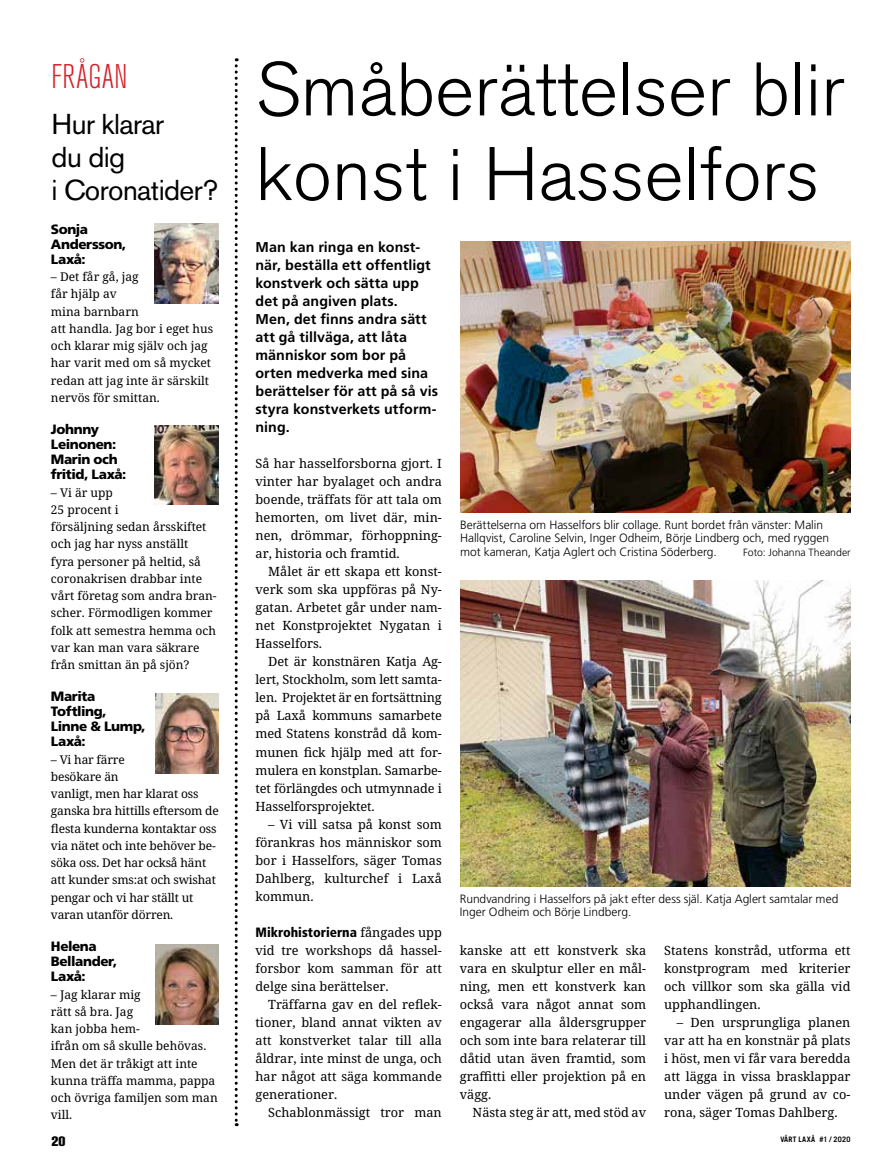
<style>
.page{position:relative;width:893px;height:1170px;background:#fff}
.page>*{position:absolute;margin:0;border:0;box-sizing:border-box;transform-origin:0 0}
.t1{font:300 75px/84.6px "Akzidenz Grotesk BE";color:#000}
.t2{font:300 condensed 33.9px "Akzidenz Grotesk BE";letter-spacing:.015em;color:#d2232a}
.t3{font:28.5px/33px "Akzidenz Grotesk BE";letter-spacing:-.02em;color:#000}
.t4{font:700 14.25px/18px "Frutiger";letter-spacing:.005em;color:#000}
.t5{font:900 13.5px/15px "Frutiger";letter-spacing:-.03em;color:#000}
.t6{font:900 condensed 13.5px "Frutiger";color:#000}
.t7{font:800 13.5px "Akzidenz Grotesk BE";color:#000}
.t8{font:12.75px/18px "Noto Serif";color:#000;text-align:justify}
.t9{font:12px/17.2px "Noto Serif";color:#000}
.t10{font:300 12px/13.5px "Frutiger";color:#000}
.t11{font:300 10.5px "Frutiger";color:#000}
.t12{font:700 7.5px "Trade Gothic";letter-spacing:.04em;color:#000}
.s1{font-family:"Noto Serif";font-weight:400;font-stretch:normal;font-size:12.75px}
</style>
<div class="page">
<img style="left:460px;top:241px;width:391px;height:271px">
<img style="left:460px;top:580px;width:390px;height:306px">
<img style="left:155px;top:693px;width:64px;height:80px">
<img style="left:154px;top:425px;width:64px;height:79px">
<img style="left:155px;top:223px;width:64px;height:80px">
<img style="left:155px;top:944px;width:64px;height:80px">
<svg style="left:235px;top:58px;width:3px;height:1067px"></svg>
<h2 class="t2" style="left:52px;top:58px;width:77px">FRÅGAN</h2>
<h3 class="t3" style="left:52px;top:107px;width:168px">Hur klarar<br>du dig<br>i Coronatider?</h3>
<p class="t5" style="left:51px;top:221px;width:77px">Sonja<br>Andersson,<br>Laxå:</p>
<p class="t9" style="left:51px;top:268px;width:164px">– Det får gå, jag<br>får hjälp av<br>mina barnbarn<br>att handla. Jag bor i eget hus och klarar mig själv och jag har varit med om så mycket redan att jag inte är särskilt nervös för smittan.</p>
<p class="t5" style="left:51px;top:422px;width:77px">Johnny<br>Leinonen:<br>Marin och fritid, Laxå:</p>
<p class="t9" style="left:51px;top:483px;width:167px">– Vi är upp<br>25 procent i<br>försäljning sedan årsskiftet och jag har nyss anställt<br>fyra personer på heltid, så coronakrisen drabbar inte vårt företag som andra bran&shy;scher. Förmodligen kommer folk att semestra hemma och var kan man vara säkrare från smittan än på sjön?</p>
<p class="t5" style="left:51px;top:689px;width:96px">Marita<br>Toftling,<br>Linne &amp; Lump,<br>Laxå:</p>
<p class="t9" style="left:51px;top:750px;width:169px">– Vi har färre<br>besökare än<br>vanligt, men har klarat oss ganska bra hittills eftersom de flesta kunderna kontaktar oss via nätet och inte behöver be&shy;söka oss. Det har också hänt att kunder sms:at och swishat pengar och vi har ställt ut varan utanför dörren.</p>
<p class="t5" style="left:51px;top:938px;width:68px">Helena<br>Bellander,<br>Laxå:</p>
<p class="t9" style="left:51px;top:985px;width:168px">– Jag klarar mig<br>rätt så bra. Jag<br>kan jobba hem-<br>ifrån om så skulle behövas.<br>Men det är tråkigt att inte kunna träffa mamma, pappa och övriga familjen som man vill.</p>
<p class="t7" style="left:51px;top:1133px;width:16px">20</p>
<h1 class="t1" style="left:255px;top:49px;width:591px">Småberättelser blir konst i Hasselfors</h1>
<p class="t4" style="left:255px;top:238px;width:184px">Man kan ringa en konst&shy;när, beställa ett offentligt konstverk och sätta upp det på angiven plats.<br>Men, det finns andra sätt att gå tillväga, att låta människor som bor på orten medverka med sina berättelser för att på så vis styra konstverkets utform&shy;ning.</p>
<p class="t8" style="left:255px;top:454px;width:188px">Så har hasselforsborna gjort. I vinter har byalaget och andra boende, träffats för att tala om hemorten, om livet där, min&shy;nen, drömmar, förhoppning&shy;ar, historia och framtid.</p>
<p class="t8" style="left:255px;top:562px;width:188px;text-indent:13px">Målet är ett skapa ett konst&shy;verk som ska uppföras på Ny&shy;gatan. Arbetet går under nam&shy;net Konstprojektet Nygatan i Hasselfors.</p>
<p class="t8" style="left:255px;top:652px;width:188px;text-indent:13px">Det är konstnären Katja Ag&shy;lert, Stockholm, som lett samta&shy;len. Projektet är en fortsättning på Laxå kommuns samarbete med Statens konstråd då kom&shy;munen fick hjälp med att for&shy;mulera en konstplan. Samarbe&shy;tet förlängdes och utmynnade i Hasselforsprojektet.</p>
<p class="t8" style="left:255px;top:814px;width:188px;text-indent:13px">– Vi vill satsa på konst som förankras hos människor som bor i Hasselfors, säger Tomas Dahlberg, kulturchef i Laxå kommun.</p>
<p class="t6" style="left:255px;top:923px;width:188px">Mikrohistorierna <span class="s1">fångades upp</span></p>
<p class="t8" style="left:255px;top:940px;width:188px">vid tre workshops då hassel&shy;forsbor kom samman för att delge sina berättelser.</p>
<p class="t8" style="left:255px;top:994px;width:188px;text-indent:13px">Träffarna gav en del reflek&shy;tioner, bland annat vikten av att konstverket talar till alla åldrar, inte minst de unga, och har något att säga kommande generationer.</p>
<p class="t8" style="left:268px;top:1102px;width:175px">Schablonmässigt tror man</p>
<p class="t10" style="left:460px;top:517px;width:371px">Berättelserna om Hasselfors blir collage. Runt bordet från vänster: Malin<br>Hallqvist, Caroline Selvin, Inger Odheim, Börje Lindberg och, med ryggen mot kameran, Katja Aglert och Cristina Söderberg.</p>
<p class="t11" style="left:743px;top:546px;width:109px">Foto: Johanna Theander</p>
<p class="t10" style="left:460px;top:891px;width:380px">Rundvandring i Hasselfors på jakt efter dess själ. Katja Aglert samtalar med<br>Inger Odheim och Börje Lindberg.</p>
<p class="t8" style="left:460px;top:940px;width:188px">kanske att ett konstverk ska vara en skulptur eller en mål&shy;ning, men ett konstverk kan också vara något annat som engagerar alla åldersgrupper och som inte bara relaterar till dåtid utan även framtid, som graffitti eller projektion på en vägg.</p>
<p class="t8" style="left:473px;top:1102px;width:175px">Nästa steg är att, med stöd av</p>
<p class="t8" style="left:664px;top:940px;width:188px">Statens konstråd, utforma ett konstprogram med kriterier och villkor som ska gälla vid upphandlingen.</p>
<p class="t8" style="left:664px;top:1012px;width:188px;text-indent:13px">– Den ursprungliga planen var att ha en konstnär på plats i höst, men vi får vara beredda att lägga in vissa brasklappar under vägen på grund av co&shy;rona, säger Tomas Dahlberg.</p>
<p class="t12" style="left:780px;top:1134px;width:72px">VÅRT LAXÅ #1 / 2020</p>
</div>
